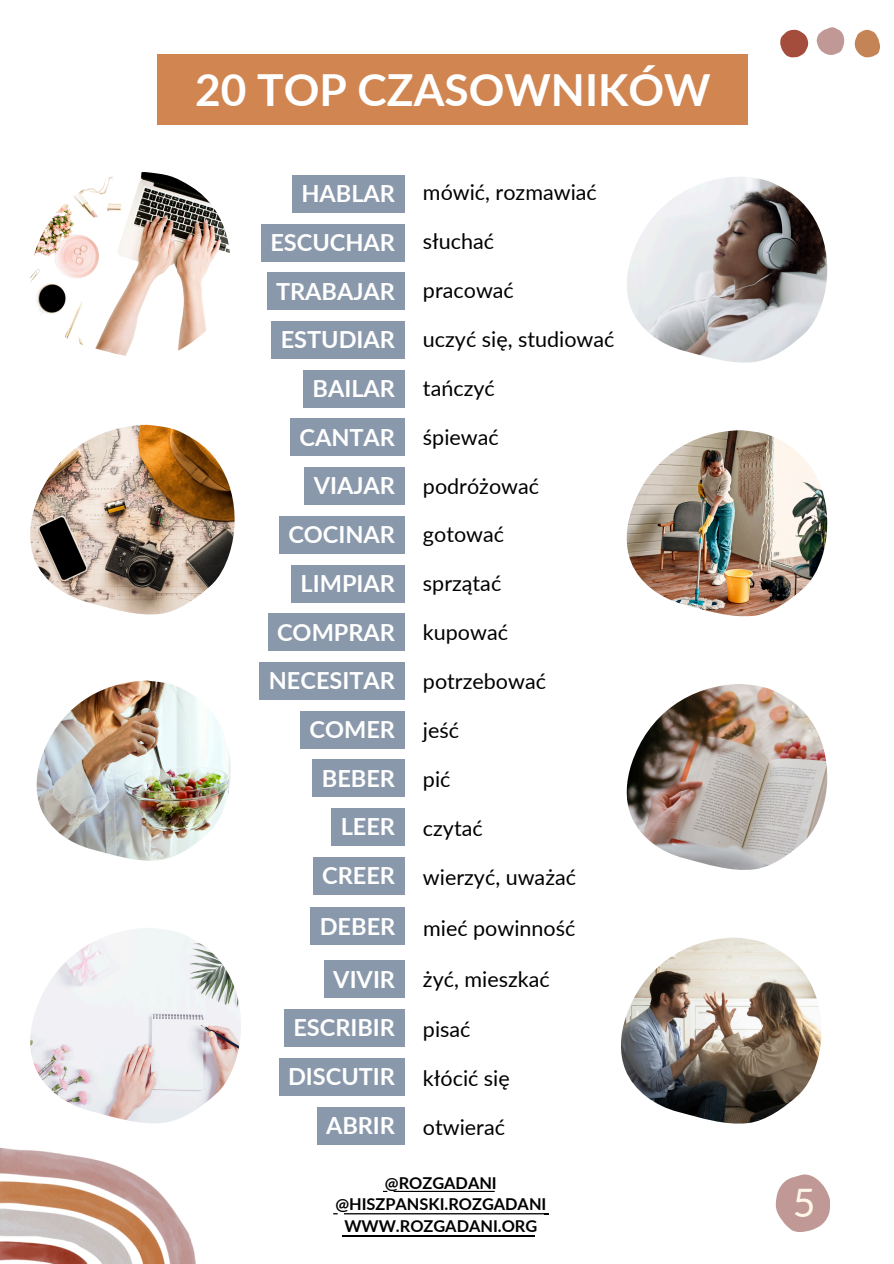
<style>
.page{position:relative;width:894px;height:1264px;background:#fff}
.page>*{position:absolute;margin:0;border:0;box-sizing:border-box;transform-origin:0 0}
.t1{font:700 44.25px "Lato";color:#fff}
.t2{font:39.3px "Lato";color:#fef7e7}
.t3{font:700 23.55px "Lato";color:#fff}
.t4{font:21.45px "Lato";color:#000}
.t5{font:700 16.35px/21.3px "Lato";color:#000;text-align:center}
</style>
<div class="page">
<img style="left:1px;top:1148px;width:195px;height:115px">
<svg style="left:383px;top:1190px;width:111px;height:2px"></svg>
<hr style="left:342px;top:1235px;width:193px;height:1px;background:#000">
<svg style="left:333px;top:1213px;width:215px;height:1px"></svg>
<svg style="left:775px;top:1174px;width:54px;height:57px"></svg>
<svg style="left:780px;top:30px;width:28px;height:27px"></svg>
<svg style="left:816px;top:27px;width:28px;height:28px"></svg>
<svg style="left:854px;top:30px;width:25px;height:27px"></svg>
<div style="left:157px;top:54px;width:591px;height:71px;background:#d18652"></div>
<img style="left:36px;top:680px;width:195px;height:180px">
<img style="left:30px;top:928px;width:211px;height:195px">
<img style="left:30px;top:172px;width:200px;height:184px">
<img style="left:30px;top:425px;width:205px;height:189px">
<div style="left:292px;top:175px;width:112px;height:38px;background:#8998ab"></div>
<div style="left:261px;top:224px;width:143px;height:37px;background:#8998ab"></div>
<div style="left:303px;top:370px;width:101px;height:37px;background:#8998ab"></div>
<div style="left:290px;top:418px;width:114px;height:38px;background:#8998ab"></div>
<div style="left:266px;top:272px;width:138px;height:38px;background:#8998ab"></div>
<div style="left:271px;top:321px;width:133px;height:38px;background:#8998ab"></div>
<div style="left:304px;top:467px;width:100px;height:38px;background:#8998ab"></div>
<div style="left:279px;top:516px;width:125px;height:37px;background:#8998ab"></div>
<div style="left:291px;top:564px;width:113px;height:38px;background:#8998ab"></div>
<div style="left:267px;top:613px;width:137px;height:38px;background:#8998ab"></div>
<div style="left:259px;top:662px;width:145px;height:38px;background:#8998ab"></div>
<div style="left:300px;top:711px;width:104px;height:37px;background:#8998ab"></div>
<div style="left:312px;top:759px;width:92px;height:38px;background:#8998ab"></div>
<div style="left:331px;top:808px;width:73px;height:38px;background:#8998ab"></div>
<div style="left:313px;top:857px;width:91px;height:37px;background:#8998ab"></div>
<div style="left:324px;top:960px;width:80px;height:38px;background:#8998ab"></div>
<div style="left:284px;top:1009px;width:120px;height:37px;background:#8998ab"></div>
<div style="left:278px;top:1057px;width:126px;height:38px;background:#8998ab"></div>
<div style="left:316px;top:1106px;width:88px;height:38px;background:#8998ab"></div>
<div style="left:310px;top:907px;width:94px;height:38px;background:#8998ab"></div>
<img style="left:626px;top:430px;width:201px;height:186px">
<img style="left:626px;top:684px;width:201px;height:186px">
<img style="left:621px;top:937px;width:200px;height:186px">
<img style="left:627px;top:177px;width:200px;height:185px">
<h1 class="t1" style="left:195px;top:62px;width:517px">20 TOP CZASOWNIKÓW</h1>
<h2 class="t3" style="left:301px;top:179px;width:95px">HABLAR</h2>
<h3 class="t4" style="left:423px;top:179px;width:175px">mówić, rozmawiać</h3>
<h2 class="t3" style="left:270px;top:228px;width:126px">ESCUCHAR</h2>
<h3 class="t4" style="left:423px;top:228px;width:73px">słuchać</h3>
<h2 class="t3" style="left:276px;top:276px;width:120px">TRABAJAR</h2>
<h3 class="t4" style="left:423px;top:277px;width:92px">pracować</h3>
<h2 class="t3" style="left:280px;top:325px;width:116px">ESTUDIAR</h2>
<h3 class="t4" style="left:423px;top:326px;width:193px">uczyć się, studiować</h3>
<h2 class="t3" style="left:312px;top:374px;width:84px">BAILAR</h2>
<h3 class="t4" style="left:423px;top:375px;width:73px">tańczyć</h3>
<h2 class="t3" style="left:299px;top:422px;width:97px">CANTAR</h2>
<h3 class="t4" style="left:423px;top:423px;width:77px">śpiewać</h3>
<h2 class="t3" style="left:314px;top:471px;width:83px">VIAJAR</h2>
<h3 class="t4" style="left:423px;top:472px;width:118px">podróżować</h3>
<h2 class="t3" style="left:288px;top:520px;width:108px">COCINAR</h2>
<h3 class="t4" style="left:423px;top:521px;width:83px">gotować</h3>
<h2 class="t3" style="left:300px;top:568px;width:96px">LIMPIAR</h2>
<h3 class="t4" style="left:423px;top:570px;width:80px">sprzątać</h3>
<h2 class="t3" style="left:277px;top:617px;width:119px">COMPRAR</h2>
<h3 class="t4" style="left:423px;top:619px;width:86px">kupować</h3>
<h2 class="t3" style="left:269px;top:666px;width:128px">NECESITAR</h2>
<h3 class="t4" style="left:423px;top:667px;width:124px">potrzebować</h3>
<h2 class="t3" style="left:309px;top:714px;width:87px">COMER</h2>
<h3 class="t4" style="left:423px;top:716px;width:38px">jeść</h3>
<h2 class="t3" style="left:322px;top:763px;width:75px">BEBER</h2>
<h3 class="t4" style="left:423px;top:765px;width:29px">pić</h3>
<h2 class="t3" style="left:340px;top:812px;width:56px">LEER</h2>
<h3 class="t4" style="left:423px;top:814px;width:61px">czytać</h3>
<h2 class="t3" style="left:322px;top:860px;width:74px">CREER</h2>
<h3 class="t4" style="left:423px;top:863px;width:154px">wierzyć, uważać</h3>
<p class="t3" style="left:319px;top:911px;width:77px">DEBER</p>
<p class="t4" style="left:423px;top:914px;width:154px">mieć powinność</p>
<h2 class="t3" style="left:333px;top:964px;width:63px">VIVIR</h2>
<h3 class="t4" style="left:423px;top:965px;width:128px">żyć, mieszkać</h3>
<h2 class="t3" style="left:293px;top:1013px;width:103px">ESCRIBIR</h2>
<h3 class="t4" style="left:423px;top:1015px;width:49px">pisać</h3>
<h2 class="t3" style="left:288px;top:1061px;width:109px">DISCUTIR</h2>
<h3 class="t4" style="left:423px;top:1064px;width:88px">kłócić się</h3>
<h2 class="t3" style="left:326px;top:1110px;width:71px">ABRIR</h2>
<h3 class="t4" style="left:423px;top:1113px;width:84px">otwierać</h3>
<p class="t5" style="left:335px;top:1171px;width:212px">@ROZGADANI @HISZPANSKI.ROZGADANI<br>WWW.ROZGADANI.ORG</p>
<p class="t2" style="left:792px;top:1178px;width:24px">5</p>
</div>
